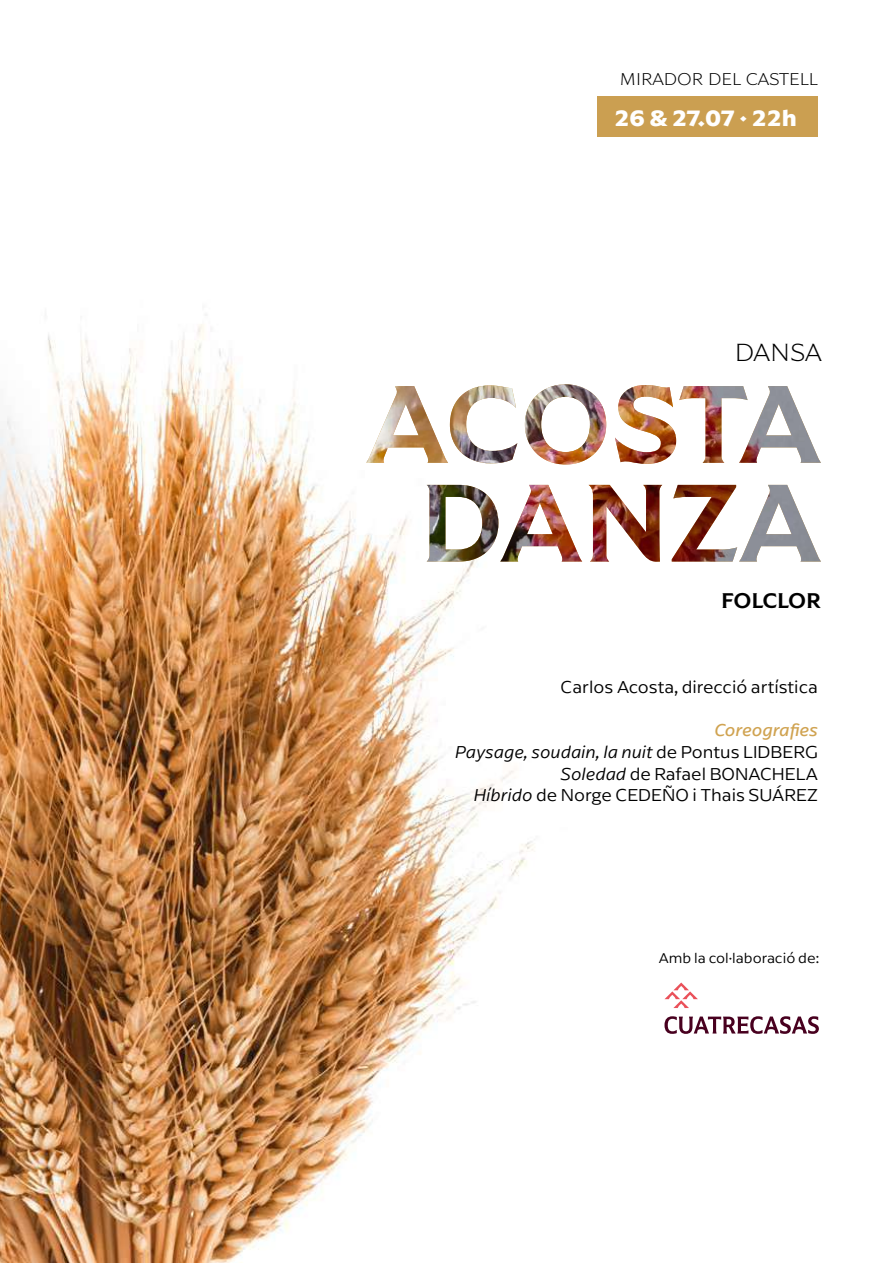
<style>
.page{position:relative;width:893px;height:1263px;background:#fff}
.page>*{position:absolute;margin:0;border:0;box-sizing:border-box;transform-origin:0 0}
.t1{font:24.6px "Perelada";letter-spacing:-.01em;color:#000}
.t2{font:700 23.25px "Arpona Sans";color:#fff}
.t3{font:700 21.15px "Perelada";letter-spacing:-.01em;color:#000}
.t4{font:300 18px/21.6px "Arpona Sans";color:#000;text-align:right}
.t5{font:16.95px "Perelada";color:#000}
.t6{font:300 14.85px "Arpona Sans";color:#000}
.s1{font-weight:400;font-style:italic;color:#d0a351}
.s2{font-style:italic}
</style>
<div class="page">
<img style="left:0;top:96px;width:818px;height:1167px">
<div style="left:597px;top:97px;width:221px;height:40px;background:#cb9f51"></div>
<img style="left:366px;top:384px;width:455px;height:178px">
<svg style="left:664px;top:982px;width:34px;height:26px"></svg>
<svg style="left:664px;top:1016px;width:155px;height:18px"></svg>
<p class="t5" style="left:620px;top:69px;width:199px">MIRADOR DEL CASTELL</p>
<p class="t2" style="left:615px;top:103px;width:183px">26 &amp; 27.07 · 22h</p>
<h1 class="t1" style="left:735px;top:337px;width:88px">DANSA</h1>
<p class="t3" style="left:721px;top:587px;width:101px">FOLCLOR</p>
<p class="t4" style="left:561px;top:676px;width:259px">Carlos Acosta, direcció artística</p>
<p class="t4" style="left:455px;top:719px;width:364px"><span class="s1">Coreografies<br></span><span class="s2">Paysage, soudain, la nuit</span> de Pontus LIDBERG<br><span class="s2">Soledad</span> de Rafael BONACHELA<br><span class="s2">Híbrido</span> de Norge CEDEÑO i Thais SUÁREZ</p>
<p class="t6" style="left:659px;top:949px;width:162px">Amb la col·laboració de:</p>
</div>
